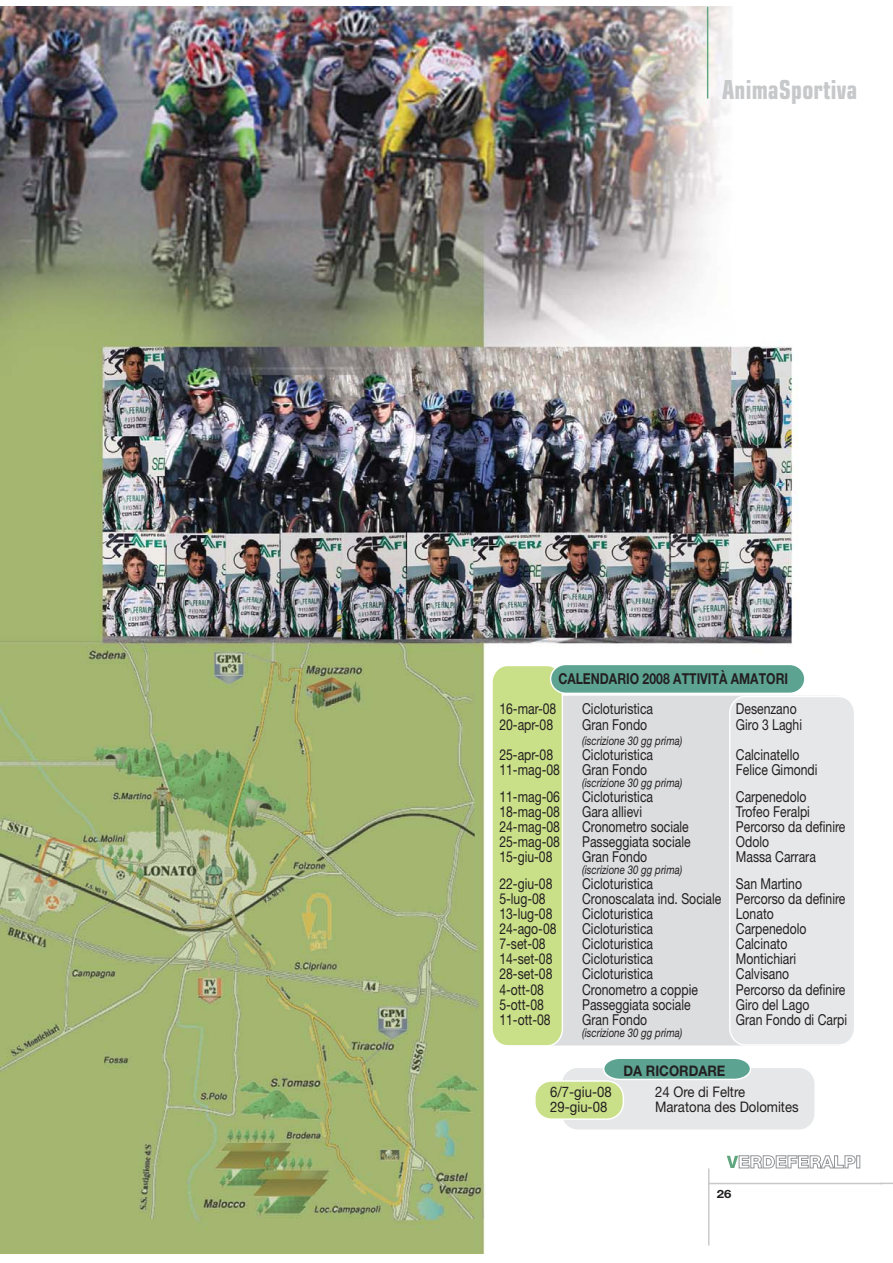
<style>
.page{position:relative;width:893px;height:1263px;background:#fff}
.page>*{position:absolute;margin:0;border:0;box-sizing:border-box;transform-origin:0 0}
.t1{font:700 condensed 26.25px "Eurostile";letter-spacing:.01em;color:#c6c8ca;scale:.9 1}
.t2{font:15px "Helvetica Neue";color:#231f20;scale:.81 1}
.t3{font:700 15px "Helvetica Neue";color:#231f20;scale:.81 1}
.t4{font:14.55px "Helvetica Neue";color:#231f20;scale:.9 1}
.t5{font:700 14.55px "Helvetica Neue";color:#231f20;scale:.9 1}
.t6{font:italic 12px "Helvetica Neue";color:#231f20;scale:.81 1}
.t7{font:700 11.4px "Helvetica Neue";color:#231f20;scale:1.14 1}
</style>
<div class="page">
<img style="left:1px;top:6px;width:880px;height:1247px">
<hr style="left:707px;top:7px;width:1px;height:92px;background:#5fa67f">
<div style="left:502px;top:696px;width:351px;height:350px;background:#dcddde;border:1px solid #dcddde;border-radius:16px"></div>
<div style="left:491px;top:665px;width:72px;height:382px;background:#c9df88;border:1px solid #fff;border-radius:16px"></div>
<svg style="left:549px;top:663px;width:257px;height:32px"></svg>
<div style="left:729px;top:696px;width:126px;height:350px;background:#e6e7e8;border:1px solid #fff;border-radius:16px"></div>
<hr style="left:709px;top:1183px;width:174px;height:1px;background:#c6c8ca">
<hr style="left:708px;top:1169px;width:1px;height:77px;background:#c6c8ca">
<svg style="left:727px;top:1154px;width:133px;height:34px"></svg>
<div style="left:561px;top:1067px;width:255px;height:64px;background:#e6e7e8;border:1px solid #fff;border-radius:17px"></div>
<div style="left:534px;top:1080px;width:90px;height:40px;background:#c9df88;border:1px solid #fff;border-radius:17px"></div>
<svg style="left:602px;top:1057px;width:150px;height:24px"></svg>
<h1 class="t1" style="left:722px;top:80px;width:152px">AnimaSportiva</h1>
<p class="t3" style="left:558px;top:674px;width:285px">CALENDARIO 2008 ATTIVITÀ AMATORI</p>
<p class="t2" style="left:499px;top:704px;width:72px">16-mar-08</p>
<p class="t2" style="left:582px;top:704px;width:89px">Cicloturistica</p>
<p class="t2" style="left:736px;top:704px;width:77px">Desenzano</p>
<p class="t2" style="left:499px;top:719px;width:68px">20-apr-08</p>
<p class="t2" style="left:582px;top:719px;width:82px">Gran Fondo</p>
<p class="t2" style="left:736px;top:719px;width:83px">Giro 3 Laghi</p>
<p class="t6" style="left:582px;top:736px;width:125px">(iscrizione 30 gg prima)</p>
<p class="t2" style="left:499px;top:749px;width:68px">25-apr-08</p>
<p class="t2" style="left:582px;top:749px;width:89px">Cicloturistica</p>
<p class="t2" style="left:736px;top:749px;width:80px">Calcinatello</p>
<p class="t2" style="left:499px;top:764px;width:76px">11-mag-08</p>
<p class="t2" style="left:582px;top:764px;width:82px">Gran Fondo</p>
<p class="t2" style="left:736px;top:764px;width:102px">Felice Gimondi</p>
<p class="t6" style="left:582px;top:778px;width:125px">(iscrizione 30 gg prima)</p>
<p class="t2" style="left:499px;top:791px;width:76px">11-mag-06</p>
<p class="t2" style="left:582px;top:791px;width:89px">Cicloturistica</p>
<p class="t2" style="left:736px;top:791px;width:89px">Carpenedolo</p>
<p class="t2" style="left:499px;top:806px;width:76px">18-mag-08</p>
<p class="t2" style="left:582px;top:806px;width:75px">Gara allievi</p>
<p class="t2" style="left:736px;top:806px;width:93px">Trofeo Feralpi</p>
<p class="t2" style="left:499px;top:821px;width:76px">24-mag-08</p>
<p class="t2" style="left:582px;top:821px;width:133px">Cronometro sociale</p>
<p class="t2" style="left:736px;top:821px;width:137px">Percorso da definire</p>
<p class="t2" style="left:499px;top:836px;width:76px">25-mag-08</p>
<p class="t2" style="left:582px;top:836px;width:135px">Passeggiata sociale</p>
<p class="t2" style="left:736px;top:836px;width:43px">Odolo</p>
<p class="t2" style="left:499px;top:851px;width:67px">15-giu-08</p>
<p class="t2" style="left:582px;top:851px;width:82px">Gran Fondo</p>
<p class="t2" style="left:736px;top:851px;width:100px">Massa Carrara</p>
<p class="t6" style="left:582px;top:866px;width:125px">(iscrizione 30 gg prima)</p>
<p class="t2" style="left:499px;top:878px;width:67px">22-giu-08</p>
<p class="t2" style="left:582px;top:878px;width:89px">Cicloturistica</p>
<p class="t2" style="left:736px;top:878px;width:83px">San Martino</p>
<p class="t2" style="left:499px;top:893px;width:59px">5-lug-08</p>
<p class="t2" style="left:582px;top:893px;width:327px">Cronoscalata ind. Sociale Percorso da definire</p>
<p class="t2" style="left:499px;top:909px;width:67px">13-lug-08</p>
<p class="t2" style="left:582px;top:909px;width:89px">Cicloturistica</p>
<p class="t2" style="left:736px;top:909px;width:48px">Lonato</p>
<p class="t2" style="left:499px;top:924px;width:72px">24-ago-08</p>
<p class="t2" style="left:582px;top:924px;width:89px">Cicloturistica</p>
<p class="t2" style="left:736px;top:924px;width:89px">Carpenedolo</p>
<p class="t2" style="left:499px;top:939px;width:59px">7-set-08</p>
<p class="t2" style="left:582px;top:939px;width:89px">Cicloturistica</p>
<p class="t2" style="left:736px;top:939px;width:65px">Calcinato</p>
<p class="t2" style="left:499px;top:954px;width:67px">14-set-08</p>
<p class="t2" style="left:582px;top:954px;width:89px">Cicloturistica</p>
<p class="t2" style="left:736px;top:954px;width:76px">Montichiari</p>
<p class="t2" style="left:499px;top:969px;width:67px">28-set-08</p>
<p class="t2" style="left:582px;top:969px;width:89px">Cicloturistica</p>
<p class="t2" style="left:736px;top:969px;width:67px">Calvisano</p>
<p class="t2" style="left:499px;top:984px;width:56px">4-ott-08</p>
<p class="t2" style="left:582px;top:984px;width:144px">Cronometro a coppie</p>
<p class="t2" style="left:736px;top:984px;width:137px">Percorso da definire</p>
<p class="t2" style="left:499px;top:999px;width:56px">5-ott-08</p>
<p class="t2" style="left:582px;top:999px;width:135px">Passeggiata sociale</p>
<p class="t2" style="left:736px;top:999px;width:92px">Giro del Lago</p>
<p class="t2" style="left:499px;top:1014px;width:65px">11-ott-08</p>
<p class="t2" style="left:582px;top:1014px;width:82px">Gran Fondo</p>
<p class="t2" style="left:736px;top:1014px;width:139px">Gran Fondo di Carpi</p>
<p class="t6" style="left:582px;top:1028px;width:125px">(iscrizione 30 gg prima)</p>
<p class="t5" style="left:623px;top:1065px;width:115px">DA RICORDARE</p>
<p class="t4" style="left:550px;top:1087px;width:70px">6/7-giu-08</p>
<p class="t4" style="left:655px;top:1087px;width:102px">24 Ore di Feltre</p>
<p class="t4" style="left:550px;top:1102px;width:65px">29-giu-08</p>
<p class="t4" style="left:655px;top:1102px;width:161px">Maratona des Dolomites</p>
<p class="t7" style="left:717px;top:1190px;width:14px">26</p>
</div>
